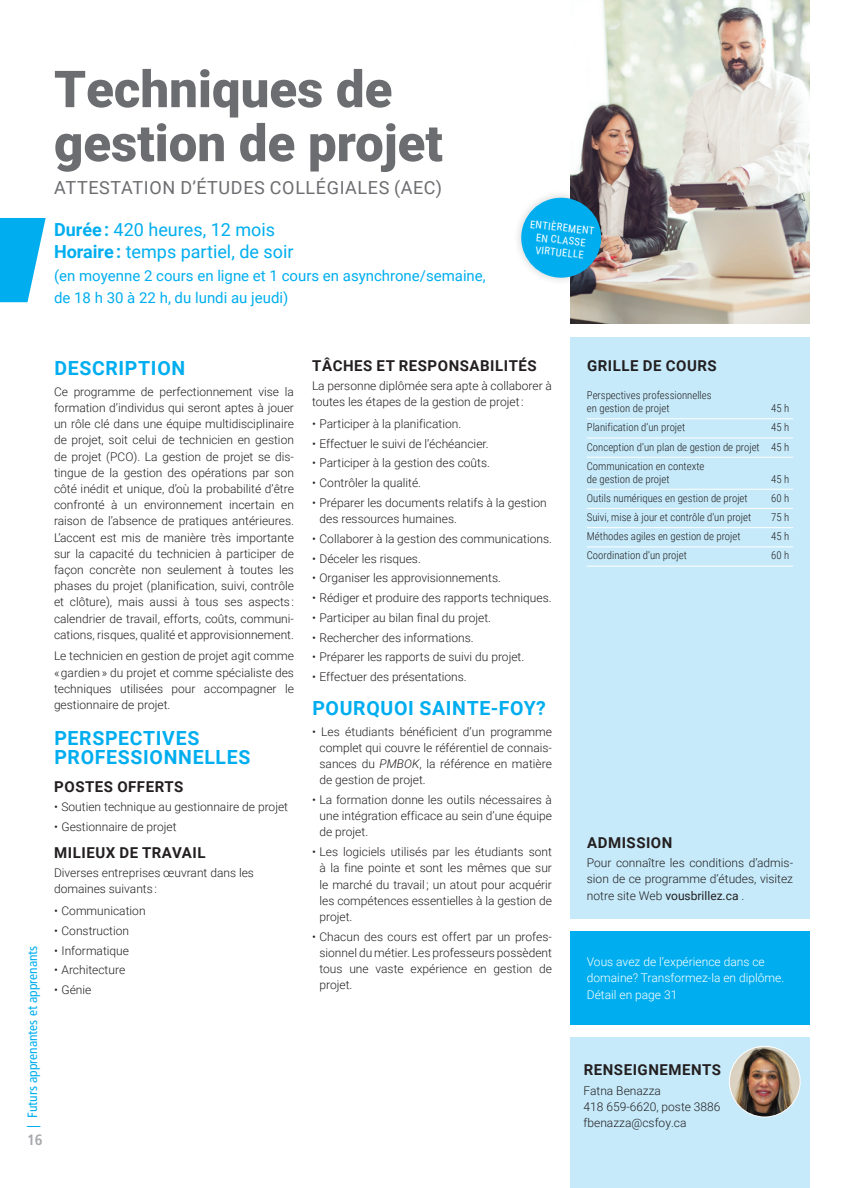
<style>
.page{position:relative;width:864px;height:1188px;background:#fff}
.page>*{position:absolute;margin:0;border:0;box-sizing:border-box;transform-origin:0 0}
.Titre_Programme{font:900 51px/54px "Roboto";color:#6c6d70}
.titre_1{font:700 19.5px/19.5px "Roboto";letter-spacing:.035em;color:#00aeef}
.Duree_et_horaire{font:18px "Roboto";color:#00aeef}
.Catégorie_programme{font:18px "Roboto";letter-spacing:.035em;color:#6c6d70}
.titre_2{font:700 15px "Roboto";letter-spacing:.035em;color:#231f20}
.Duree_et_horaire-2{font:15px "Roboto";color:#00aeef}
.t1{font:700 condensed 15px "Frutiger LT Std";color:#a8a9ad}
.t2{font:condensed 13.5px "Frutiger LT Std";color:#00aeef}
.Texte_courant_énumération{font:300 12px/16.2px "Roboto";color:#231f20;text-align:justify}
.Texte_courant{font:300 12px/16.2px "Roboto";color:#231f20;text-align:justify}
.Texte_courant-2{font:300 12px/16.2px "Roboto";color:#fff}
.t3{font:300 10.8px/12.8px "Roboto Condensed";color:#231f20}
.Marche_à_suivre{font:10.5px "Roboto Condensed";color:#fff}
.s1{font-weight:700}
.s2{font-style:italic}
.s3{font-weight:400}
</style>
<div class="page">
<div style="left:570px;top:337px;width:240px;height:582px;background:#c6eafa"></div>
<div style="left:570px;top:1038px;width:240px;height:150px;background:#c6eafa"></div>
<hr style="left:587px;top:419px;width:206px;height:1px;background:#fff">
<hr style="left:587px;top:438px;width:206px;height:1px;background:#fff">
<hr style="left:587px;top:457px;width:206px;height:1px;background:#fff">
<hr style="left:587px;top:489px;width:206px;height:1px;background:#fff">
<hr style="left:587px;top:508px;width:206px;height:1px;background:#fff">
<hr style="left:587px;top:527px;width:206px;height:1px;background:#fff">
<hr style="left:587px;top:547px;width:206px;height:1px;background:#fff">
<hr style="left:587px;top:566px;width:206px;height:1px;background:#fff">
<img style="left:570px;top:0;width:240px;height:324px">
<div style="left:570px;top:932px;width:240px;height:93px;background:#00aeef"></div>
<svg style="left:0;top:218px;width:46px;height:84px"></svg>
<div style="left:513px;top:190px;width:96px;height:96px;background:#231f20;opacity:.2"></div>
<div style="left:521px;top:198px;width:80px;height:80px;background:#00aeef;border-radius:50%"></div>
<img style="left:729px;top:1046px;width:71px;height:71px;border-radius:35px">
<div style="left:729px;top:1046px;width:71px;height:71px;border:1px solid #fff;border-radius:50%"></div>
<p class="Titre_Programme" style="left:54px;top:60px;width:390px">Techniques de gestion de projet</p>
<p class="Catégorie_programme" style="left:54px;top:175px;width:389px">ATTESTATION D’ÉTUDES COLLÉGIALES (AEC)</p>
<p class="Duree_et_horaire" style="left:54px;top:217px;width:223px"><span class="s1">Durée :</span> 420 heures, 12 mois</p>
<p class="Duree_et_horaire" style="left:54px;top:239px;width:241px"><span class="s1">Horaire :</span> temps partiel, de soir</p>
<p class="Duree_et_horaire-2" style="left:54px;top:265px;width:433px">(en moyenne 2 cours en ligne et 1 cours en asynchrone/semaine,</p>
<p class="Duree_et_horaire-2" style="left:54px;top:287px;width:236px">de 18 h 30 à 22 h, du lundi au jeudi)</p>
<p class="Marche_à_suivre" style="left:531px;top:217px;width:66px;rotate:6deg">ENTIÈREMENT</p>
<p class="Marche_à_suivre" style="left:537px;top:230px;width:51px;rotate:6deg">EN CLASSE</p>
<p class="Marche_à_suivre" style="left:536px;top:242px;width:50px;rotate:6deg">VIRTUELLE</p>
<p class="t2" style="left:25px;top:1128px;width:183px;rotate:-90deg">| Futurs apprenantes et apprenants</p>
<p class="t1" style="left:27px;top:1131px;width:17px">16</p>
<p class="titre_1" style="left:54px;top:358px;width:132px">DESCRIPTION</p>
<p class="Texte_courant" style="left:54px;top:383px;width:242px">Ce programme de perfectionnement vise la formation d’individus qui seront aptes à jouer un rôle clé dans une équipe multidisciplinaire de projet, soit celui de technicien en gestion de projet (PCO). La gestion de projet se dis&shy;tingue de la gestion des opérations par son côté inédit et unique, d’où la probabilité d’être confronté à un environnement incertain en raison de l’absence de pratiques antérieures.<br>L’accent est mis de manière très importante sur la capacité du technicien à participer de façon concrète non seulement à toutes les phases du projet (planification, suivi, contrôle et clôture), mais aussi à tous ses aspects : calendrier de travail, efforts, coûts, communi&shy;cations, risques, qualité et approvisionnement.</p>
<p class="Texte_courant" style="left:54px;top:648px;width:242px">Le technicien en gestion de projet agit comme « gardien » du projet et comme spécialiste des techniques utilisées pour accompagner le gestionnaire de projet.</p>
<p class="titre_1" style="left:54px;top:727px;width:198px">PERSPECTIVES<br>PROFESSIONNELLES</p>
<p class="titre_2" style="left:54px;top:776px;width:131px">POSTES OFFERTS</p>
<p class="Texte_courant_énumération" style="left:54px;top:798px;width:236px">• Soutien technique au gestionnaire de projet</p>
<p class="Texte_courant_énumération" style="left:54px;top:818px;width:124px">• Gestionnaire de projet</p>
<p class="titre_2" style="left:54px;top:842px;width:153px">MILIEUX DE TRAVAIL</p>
<p class="Texte_courant" style="left:54px;top:864px;width:202px">Diverses entreprises œuvrant dans les domaines suivants :</p>
<p class="Texte_courant_énumération" style="left:54px;top:902px;width:93px">• Communication</p>
<p class="Texte_courant_énumération" style="left:54px;top:922px;width:77px">• Construction</p>
<p class="Texte_courant_énumération" style="left:54px;top:942px;width:77px">• Informatique</p>
<p class="Texte_courant_énumération" style="left:54px;top:962px;width:73px">• Architecture</p>
<p class="Texte_courant_énumération" style="left:54px;top:981px;width:39px">• Génie</p>
<p class="titre_2" style="left:312px;top:355px;width:226px">TÂCHES ET RESPONSABILITÉS</p>
<p class="Texte_courant" style="left:312px;top:377px;width:242px">La personne diplômée sera apte à collaborer à toutes les étapes de la gestion de projet :</p>
<p class="Texte_courant_énumération" style="left:312px;top:415px;width:151px">• Participer à la planification.</p>
<p class="Texte_courant_énumération" style="left:312px;top:435px;width:178px">• Effectuer le suivi de l’échéancier.</p>
<p class="Texte_courant_énumération" style="left:312px;top:455px;width:180px">• Participer à la gestion des coûts.</p>
<p class="Texte_courant_énumération" style="left:312px;top:474px;width:111px">• Contrôler la qualité.</p>
<p class="Texte_courant_énumération" style="left:320px;top:494px;width:229px;text-indent:-8px">• Préparer les documents relatifs à la gestion des ressources humaines.</p>
<p class="Texte_courant_énumération" style="left:312px;top:530px;width:241px">• Collaborer à la gestion des communications.</p>
<p class="Texte_courant_énumération" style="left:312px;top:550px;width:110px">• Déceler les risques.</p>
<p class="Texte_courant_énumération" style="left:312px;top:570px;width:190px">• Organiser les approvisionnements.</p>
<p class="Texte_courant_énumération" style="left:312px;top:589px;width:241px">• Rédiger et produire des rapports techniques.</p>
<p class="Texte_courant_énumération" style="left:312px;top:609px;width:181px">• Participer au bilan final du projet.</p>
<p class="Texte_courant_énumération" style="left:312px;top:629px;width:163px">• Rechercher des informations.</p>
<p class="Texte_courant_énumération" style="left:312px;top:649px;width:214px">• Préparer les rapports de suivi du projet.</p>
<p class="Texte_courant_énumération" style="left:312px;top:668px;width:156px">• Effectuer des présentations.</p>
<p class="titre_1" style="left:312px;top:698px;width:235px">POURQUOI SAINTE-FOY?</p>
<p class="Texte_courant_énumération" style="left:320px;top:723px;width:234px;text-indent:-8px">• Les étudiants bénéficient d’un programme complet qui couvre le référentiel de connais&shy;sances du <span class="s2">PMBOK</span>, la référence en matière de gestion de projet.</p>
<p class="Texte_courant_énumération" style="left:320px;top:791px;width:234px;text-indent:-8px">• La formation donne les outils nécessaires à une intégration efficace au sein d’une équipe de projet.</p>
<p class="Texte_courant_énumération" style="left:320px;top:843px;width:234px;text-indent:-8px">• Les logiciels utilisés par les étudiants sont à la fine pointe et sont les mêmes que sur le marché du travail ; un atout pour acquérir les compétences essentielles à la gestion de projet.</p>
<p class="Texte_courant_énumération" style="left:320px;top:928px;width:234px;text-indent:-8px">• Chacun des cours est offert par un profes&shy;sionnel du métier. Les professeurs possèdent tous une vaste expérience en gestion de projet.</p>
<p class="titre_2" style="left:587px;top:355px;width:131px">GRILLE DE COURS</p>
<p class="t3" style="left:587px;top:389px;width:126px">Perspectives professionnelles en gestion de projet</p>
<p class="t3" style="left:771px;top:401px;width:20px">45 h</p>
<p class="t3" style="left:587px;top:421px;width:100px">Planification d’un projet</p>
<p class="t3" style="left:771px;top:421px;width:20px">45 h</p>
<p class="t3" style="left:587px;top:440px;width:204px">Conception d’un plan de gestion de projet 45 h</p>
<p class="t3" style="left:587px;top:459px;width:119px">Communication en contexte de gestion de projet</p>
<p class="t3" style="left:771px;top:472px;width:20px">45 h</p>
<p class="t3" style="left:587px;top:491px;width:162px">Outils numériques en gestion de projet</p>
<p class="t3" style="left:771px;top:491px;width:20px">60 h</p>
<p class="t3" style="left:587px;top:510px;width:166px">Suivi, mise à jour et contrôle d’un projet</p>
<p class="t3" style="left:771px;top:510px;width:20px">75 h</p>
<p class="t3" style="left:587px;top:530px;width:155px">Méthodes agiles en gestion de projet</p>
<p class="t3" style="left:771px;top:530px;width:20px">45 h</p>
<p class="t3" style="left:587px;top:549px;width:102px">Coordination d’un projet</p>
<p class="t3" style="left:771px;top:549px;width:20px">60 h</p>
<p class="titre_2" style="left:587px;top:832px;width:87px">ADMISSION</p>
<p class="Texte_courant" style="left:587px;top:854px;width:208px">Pour connaître les conditions d’admis&shy;sion de ce programme d’études, visitez notre site Web <span class="s3">vousbrillez.ca</span> .</p>
<p class="Texte_courant-2" style="left:587px;top:953px;width:199px">Vous avez de l’expérience dans ce domaine? Transformez-la en diplôme.<br>Détail en page 31</p>
<p class="titre_2" style="left:584px;top:1059px;width:139px">RENSEIGNEMENTS</p>
<p class="Texte_courant" style="left:584px;top:1082px;width:139px;text-align:left">Fatna Benazza<br>418 659-6620, poste 3886 fbenazza@csfoy.ca</p>
</div>
